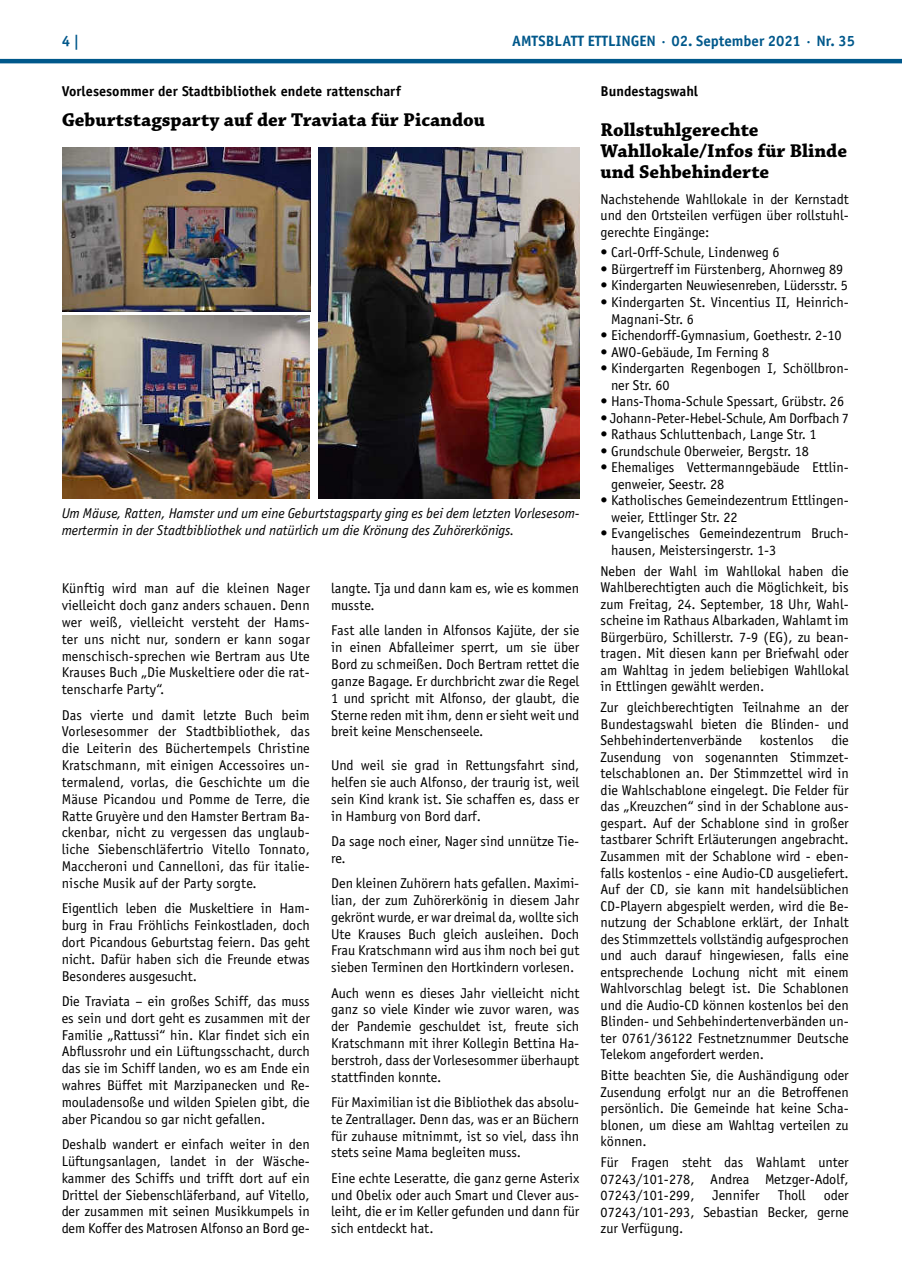
<style>
.page{position:relative;width:902px;height:1280px;background:#fff}
.page>*{position:absolute;margin:0;border:0;box-sizing:border-box;transform-origin:0 0}
.t1{font:700 19.5px/21px "Chaparral Pro";color:#000}
.t2{font:700 15px "Officina Sans";color:#00588b}
.t3{font:14.25px/16.8px "Officina Sans";color:#000;text-align:justify}
.t4{font:italic 14.25px/16.5px "Officina Sans";color:#000}
.t5{font:700 14.25px "Officina Sans";color:#000}
</style>
<div class="page">
<hr style="left:0;top:59px;width:901px;height:4px;background:#00588b">
<img style="left:62px;top:147px;width:248px;height:165px">
<img style="left:318px;top:147px;width:261px;height:351px">
<img style="left:62px;top:315px;width:247px;height:183px">
<p class="t2" style="left:62px;top:32px;width:19px">4 |</p>
<p class="t2" style="left:512px;top:32px;width:344px">AMTSBLATT ETTLINGEN · 02. September 2021 · Nr. 35</p>
<p class="t5" style="left:62px;top:83px;width:341px">Vorlesesommer der Stadtbibliothek endete rattenscharf</p>
<h1 class="t1" style="left:62px;top:110px;width:425px">Geburtstagsparty auf der Traviata für Picandou</h1>
<p class="t5" style="left:600px;top:83px;width:99px">Bundestagswahl</p>
<h1 class="t1" style="left:600px;top:120px;width:248px">Rollstuhlgerechte<br>Wahllokale/Infos für Blinde und Sehbehinderte</h1>
<p class="t3" style="left:600px;top:190px;width:250px">Nachstehende Wahllokale in der Kernstadt und den Ortsteilen verfügen über rollstuhl&shy;gerechte Eingänge:</p>
<p class="t3" style="left:600px;top:244px;width:180px">• Carl-Orff-Schule, Lindenweg 6</p>
<p class="t3" style="left:600px;top:261px;width:244px">• Bürgertreff im Fürstenberg, Ahornweg 89</p>
<p class="t3" style="left:600px;top:277px;width:249px">• Kindergarten Neuwiesenreben, Lüdersstr. 5</p>
<p class="t3" style="left:611px;top:294px;width:239px;text-indent:-10px">• Kindergarten St. Vincentius II, Heinrich-<br>Magnani-Str. 6</p>
<p class="t3" style="left:600px;top:327px;width:242px">• Eichendorff-Gymnasium, Goethestr. 2-10</p>
<p class="t3" style="left:600px;top:343px;width:170px">• AWO-Gebäude, Im Ferning 8</p>
<p class="t3" style="left:611px;top:360px;width:239px;text-indent:-10px">• Kindergarten Regenbogen I, Schöllbron&shy;ner Str. 60</p>
<p class="t3" style="left:600px;top:393px;width:245px">• Hans-Thoma-Schule Spessart, Grübstr. 26</p>
<p class="t3" style="left:600px;top:409px;width:250px">• Johann-Peter-Hebel-Schule, Am Dorfbach 7</p>
<p class="t3" style="left:600px;top:426px;width:217px">• Rathaus Schluttenbach, Lange Str. 1</p>
<p class="t3" style="left:600px;top:443px;width:210px">• Grundschule Oberweier, Bergstr. 18</p>
<p class="t3" style="left:611px;top:459px;width:239px;text-indent:-10px">• Ehemaliges Vettermanngebäude Ettlin&shy;genweier, Seestr. 28</p>
<p class="t3" style="left:611px;top:492px;width:239px;text-indent:-10px">• Katholisches Gemeindezentrum Ettlingen&shy;weier, Ettlinger Str. 22</p>
<p class="t3" style="left:611px;top:525px;width:239px;text-indent:-10px">• Evangelisches Gemeindezentrum Bruch&shy;hausen, Meistersingerstr. 1-3</p>
<p class="t3" style="left:600px;top:563px;width:250px">Neben der Wahl im Wahllokal haben die Wahlberechtigten auch die Möglichkeit, bis zum Freitag, 24. September, 18 Uhr, Wahl&shy;scheine im Rathaus Albarkaden, Wahlamt im Bürgerbüro, Schillerstr. 7-9 (EG), zu bean&shy;tragen. Mit diesen kann per Briefwahl oder am Wahltag in jedem beliebigen Wahllokal in Ettlingen gewählt werden.</p>
<p class="t3" style="left:600px;top:699px;width:250px">Zur gleichberechtigten Teilnahme an der Bundestagswahl bieten die Blinden- und Sehbehindertenverbände kostenlos die Zusendung von sogenannten Stimmzet&shy;telschablonen an. Der Stimmzettel wird in die Wahlschablone eingelegt. Die Felder für das „Kreuzchen“ sind in der Schablone aus&shy;gespart. Auf der Schablone sind in großer tastbarer Schrift Erläuterungen angebracht.<br>Zusammen mit der Schablone wird - eben&shy;falls kostenlos - eine Audio-CD ausgeliefert.<br>Auf der CD, sie kann mit handelsüblichen CD-Playern abgespielt werden, wird die Be&shy;nutzung der Schablone erklärt, der Inhalt des Stimmzettels vollständig aufgesprochen und auch darauf hingewiesen, falls eine entsprechende Lochung nicht mit einem Wahlvorschlag belegt ist. Die Schablonen und die Audio-CD können kostenlos bei den Blinden- und Sehbehindertenverbänden un&shy;ter 0761/36122 Festnetznummer Deutsche Telekom angefordert werden.</p>
<p class="t3" style="left:600px;top:1067px;width:250px">Bitte beachten Sie, die Aushändigung oder Zusendung erfolgt nur an die Betroffenen persönlich. Die Gemeinde hat keine Scha&shy;blonen, um diese am Wahltag verteilen zu können.</p>
<p class="t3" style="left:600px;top:1154px;width:250px">Für Fragen steht das Wahlamt unter 07243/101-278, Andrea Metzger-Adolf, 07243/101-299,</p>
<p class="t4" style="left:62px;top:505px;width:519px">Um Mäuse, Ratten, Hamster und um eine Geburtstagsparty ging es bei dem letzten Vorlesesom&shy;mertermin in der Stadtbibliothek und natürlich um die Krönung des Zuhörerkönigs.</p>
<p class="t3" style="left:62px;top:580px;width:250px">Künftig wird man auf die kleinen Nager vielleicht doch ganz anders schauen. Denn wer weiß, vielleicht versteht der Hams&shy;ter uns nicht nur, sondern er kann sogar menschisch-sprechen wie Bertram aus Ute Krauses Buch „Die Muskeltiere oder die rat&shy;tenscharfe Party“.</p>
<p class="t3" style="left:62px;top:706px;width:250px">Das vierte und damit letzte Buch beim Vorlesesommer der Stadtbibliothek, das die Leiterin des Büchertempels Christine Kratschmann, mit einigen Accessoires un&shy;termalend, vorlas, die Geschichte um die Mäuse Picandou und Pomme de Terre, die Ratte Gruyère und den Hamster Bertram Ba&shy;ckenbar, nicht zu vergessen das unglaub&shy;liche Siebenschläfertrio Vitello Tonnato, Maccheroni und Cannelloni, das für italie&shy;nische Musik auf der Party sorgte.</p>
<p class="t3" style="left:62px;top:900px;width:250px">Eigentlich leben die Muskeltiere in Ham&shy;burg in Frau Fröhlichs Feinkostladen, doch dort Picandous Geburtstag feiern. Das geht nicht. Dafür haben sich die Freunde etwas Besonderes ausgesucht.</p>
<p class="t3" style="left:62px;top:993px;width:250px">Die Traviata – ein großes Schiff, das muss es sein und dort geht es zusammen mit der Familie „Rattussi“ hin. Klar findet sich ein Abflussrohr und ein Lüftungsschacht, durch das sie im Schiff landen, wo es am Ende ein wahres Büffet mit Marzipanecken und Re&shy;mouladensoße und wilden Spielen gibt, die aber Picandou so gar nicht gefallen.</p>
<p class="t3" style="left:62px;top:1136px;width:250px">Deshalb wandert er einfach weiter in den Lüftungsanlagen, landet in der Wäsche&shy;kammer des Schiffs und trifft dort auf ein Drittel der Siebenschläferband, auf Vitello, der zusammen mit seinen Musikkumpels in dem Koffer des Matrosen Alfonso an Bord ge-</p>
<p class="t3" style="left:331px;top:580px;width:249px">langte. Tja und dann kam es, wie es kommen musste.</p>
<p class="t3" style="left:331px;top:622px;width:250px">Fast alle landen in Alfonsos Kajüte, der sie in einen Abfalleimer sperrt, um sie über Bord zu schmeißen. Doch Bertram rettet die ganze Bagage. Er durchbricht zwar die Regel 1 und spricht mit Alfonso, der glaubt, die Sterne reden mit ihm, denn er sieht weit und breit keine Menschenseele.</p>
<p class="t3" style="left:331px;top:757px;width:250px">Und weil sie grad in Rettungsfahrt sind, helfen sie auch Alfonso, der traurig ist, weil sein Kind krank ist. Sie schaffen es, dass er in Hamburg von Bord darf.</p>
<p class="t3" style="left:331px;top:833px;width:250px">Da sage noch einer, Nager sind unnütze Tie&shy;re.</p>
<p class="t3" style="left:331px;top:875px;width:250px">Den kleinen Zuhörern hats gefallen. Maximi&shy;lian, der zum Zuhörerkönig in diesem Jahr gekrönt wurde, er war dreimal da, wollte sich Ute Krauses Buch gleich ausleihen. Doch Frau Kratschmann wird aus ihm noch bei gut sieben Terminen den Hortkindern vorlesen.</p>
<p class="t3" style="left:331px;top:984px;width:250px">Auch wenn es dieses Jahr vielleicht nicht ganz so viele Kinder wie zuvor waren, was der Pandemie geschuldet ist, freute sich Kratschmann mit ihrer Kollegin Bettina Ha&shy;berstroh, dass der Vorlesesommer überhaupt stattfinden konnte.</p>
<p class="t3" style="left:331px;top:1094px;width:250px">Für Maximilian ist die Bibliothek das absolu&shy;te Zentrallager. Denn das, was er an Büchern für zuhause mitnimmt, ist so viel, dass ihn stets seine Mama begleiten muss.</p>
<p class="t3" style="left:331px;top:1169px;width:250px">Eine echte Leseratte, die ganz gerne Asterix und Obelix oder auch Smart und Clever aus&shy;leiht, die er im Keller gefunden und dann für sich entdeckt hat.</p>
<p class="t3" style="left:600px;top:1187px;width:250px;text-indent:223px">oder 07243/101-293, Sebastian Becker, gerne zur Verfügung.</p>
<p class="t3" style="left:712px;top:1187px;width:48px">Jennifer</p>
<p class="t3" style="left:777px;top:1187px;width:29px">Tholl</p>
</div>
